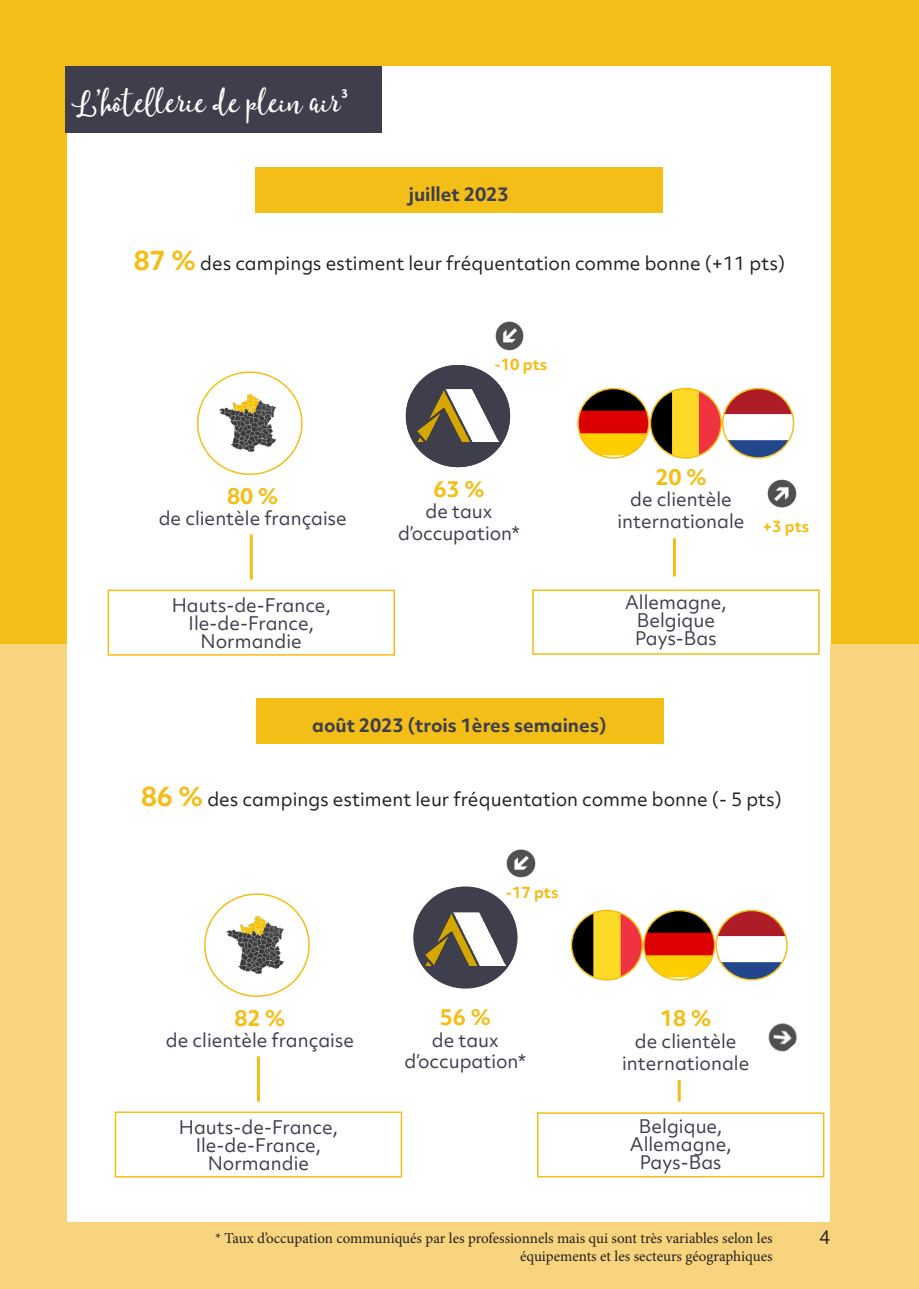
<style>
.page{position:relative;width:919px;height:1289px;background:#fff}
.page>*{position:absolute;margin:0;border:0;box-sizing:border-box;transform-origin:0 0}
.t1{font:36px "Moments";color:#fff}
.t2{font:700 21px "Objektiv Mk 2";color:#f3be18}
.t3{font:18px/21.6px "Objektiv Mk 2";color:#3e3e4c;text-align:center}
.t4{font:18px "Objektiv Mk 2";color:#231f20}
.t5{font:700 18px "Objektiv Mk 2";color:#3e3e4c}
.t6{font:15px/18px "Minion Pro";color:#231f20;text-align:right}
.t7{font:700 15px "Objektiv Mk 2";color:#f3be18}
.s1{font-weight:700;font-size:25.5px;color:#f3be18}
</style>
<div class="page">
<div style="left:0;top:0;width:831px;height:644px;background:#f3be18"></div>
<div style="left:0;top:644px;width:918px;height:644px;background:#f7d47d"></div>
<div style="left:67px;top:67px;width:785px;height:1155px;background:#fff"></div>
<div style="left:66px;top:67px;width:316px;height:66px;background:#3e3e4c"></div>
<div style="left:255px;top:167px;width:407px;height:46px;background:#f3be18"></div>
<div style="left:108px;top:589px;width:287px;height:66px;border:2px solid #f3be18"></div>
<div style="left:532px;top:589px;width:287px;height:65px;border:2px solid #f3be18"></div>
<img style="left:652px;top:388px;width:141px;height:70px">
<div style="left:649px;top:388px;width:73px;height:70px;border:2px solid #f3be18;border-radius:50%"></div>
<svg style="left:722px;top:388px;width:71px;height:70px"></svg>
<div style="left:722px;top:388px;width:72px;height:70px;border:2px solid #f3be18;border-radius:50%"></div>
<img style="left:417px;top:365px;width:81px;height:19px">
<hr style="left:250px;top:534px;width:3px;height:45px;background:#f3be18">
<img style="left:198px;top:394px;width:104px;height:58px">
<div style="left:197px;top:371px;width:105px;height:104px;border:2px solid #f3be18;border-radius:50%"></div>
<hr style="left:673px;top:538px;width:3px;height:38px;background:#f3be18">
<img style="left:578px;top:389px;width:70px;height:66px">
<div style="left:577px;top:388px;width:72px;height:70px;border:2px solid #f3be18;border-radius:50%"></div>
<div style="left:256px;top:698px;width:407px;height:46px;background:#f3be18"></div>
<div style="left:413px;top:886px;width:104px;height:102px;background:#3e3e4c;border-radius:50%"></div>
<img style="left:425px;top:888px;width:80px;height:78px">
<svg style="left:406px;top:365px;width:104px;height:102px;fill:#3e3e4c"></svg>
<div style="left:831px;top:0;width:87px;height:644px;background:#f3be18"></div>
<div style="left:830px;top:644px;width:88px;height:644px;background:#f7d47d"></div>
<div style="left:115px;top:1111px;width:287px;height:66px;border:2px solid #f3be18"></div>
<hr style="left:257px;top:1056px;width:3px;height:45px;background:#f3be18">
<img style="left:205px;top:915px;width:104px;height:59px">
<div style="left:204px;top:893px;width:106px;height:103px;border:2px solid #f3be18;border-radius:50%"></div>
<div style="left:537px;top:1112px;width:287px;height:65px;border:2px solid #f3be18"></div>
<img style="left:573px;top:912px;width:69px;height:67px">
<div style="left:570px;top:909px;width:73px;height:71px;border:2px solid #f3be18;border-radius:50%"></div>
<img style="left:716px;top:912px;width:70px;height:67px">
<div style="left:715px;top:909px;width:72px;height:71px;border:2px solid #f3be18;border-radius:50%"></div>
<hr style="left:677px;top:1080px;width:3px;height:21px;background:#f3be18">
<img style="left:643px;top:912px;width:71px;height:65px">
<div style="left:643px;top:909px;width:72px;height:71px;border:2px solid #f3be18;border-radius:50%"></div>
<img style="left:495px;top:321px;width:29px;height:29px">
<img style="left:767px;top:479px;width:29px;height:29px">
<img style="left:506px;top:849px;width:30px;height:29px">
<img style="left:768px;top:1023px;width:29px;height:29px">
<p class="t1" style="left:75px;top:80px;width:274px">L’hôtellerie de plein air3</p>
<p class="t5" style="left:409px;top:181px;width:101px">juillet 2023</p>
<p class="t4" style="left:134px;top:251px;width:652px"><span class="s1">87 %</span> des campings estiment leur fréquentation comme bonne (+11 pts)</p>
<p class="t7" style="left:494px;top:353px;width:54px">-10 pts</p>
<p class="t2" style="left:227px;top:481px;width:53px">80 %</p>
<p class="t3" style="left:159px;top:507px;width:190px">de clientèle française</p>
<p class="t3" style="left:172px;top:594px;width:161px">Hauts-de-France,</p>
<p class="t3" style="left:188px;top:612px;width:127px">Ile-de-France,</p>
<p class="t3" style="left:200px;top:630px;width:103px">Normandie</p>
<p class="t2" style="left:433px;top:473px;width:53px">63 %</p>
<p class="t3" style="left:425px;top:500px;width:69px">de taux</p>
<p class="t3" style="left:398px;top:522px;width:123px">d’occupation*</p>
<p class="t2" style="left:655px;top:462px;width:53px">20 %</p>
<p class="t3" style="left:617px;top:488px;width:129px">de clientèle internationale</p>
<p class="t7" style="left:762px;top:515px;width:48px">+3 pts</p>
<p class="t3" style="left:625px;top:591px;width:103px">Allemagne,</p>
<p class="t3" style="left:636px;top:609px;width:80px">Belgique</p>
<p class="t3" style="left:635px;top:627px;width:83px">Pays-Bas</p>
<p class="t5" style="left:312px;top:712px;width:296px">août 2023 (trois 1ères semaines)</p>
<p class="t4" style="left:141px;top:786px;width:642px"><span class="s1">86 %</span> des campings estiment leur fréquentation comme bonne (- 5 pts)</p>
<p class="t7" style="left:505px;top:881px;width:54px">-17 pts</p>
<p class="t2" style="left:234px;top:1002px;width:53px">82 %</p>
<p class="t3" style="left:166px;top:1029px;width:190px">de clientèle française</p>
<p class="t3" style="left:179px;top:1115px;width:161px">Hauts-de-France,</p>
<p class="t3" style="left:196px;top:1133px;width:127px">Ile-de-France,</p>
<p class="t3" style="left:208px;top:1151px;width:103px">Normandie</p>
<p class="t2" style="left:440px;top:1002px;width:53px">56 %</p>
<p class="t3" style="left:432px;top:1029px;width:69px">de taux</p>
<p class="t3" style="left:404px;top:1050px;width:123px">d’occupation*</p>
<p class="t2" style="left:660px;top:1003px;width:53px">18 %</p>
<p class="t3" style="left:622px;top:1030px;width:129px">de clientèle internationale</p>
<p class="t3" style="left:639px;top:1115px;width:85px">Belgique,</p>
<p class="t3" style="left:629px;top:1133px;width:103px">Allemagne,</p>
<p class="t3" style="left:639px;top:1151px;width:83px">Pays-Bas</p>
<p class="t6" style="left:215px;top:1229px;width:559px">* Taux d’occupation communiqués par les professionnels mais qui sont très variables selon les équipements et les secteurs géographiques</p>
<p class="t4" style="left:819px;top:1224px;width:13px">4</p>
</div>
